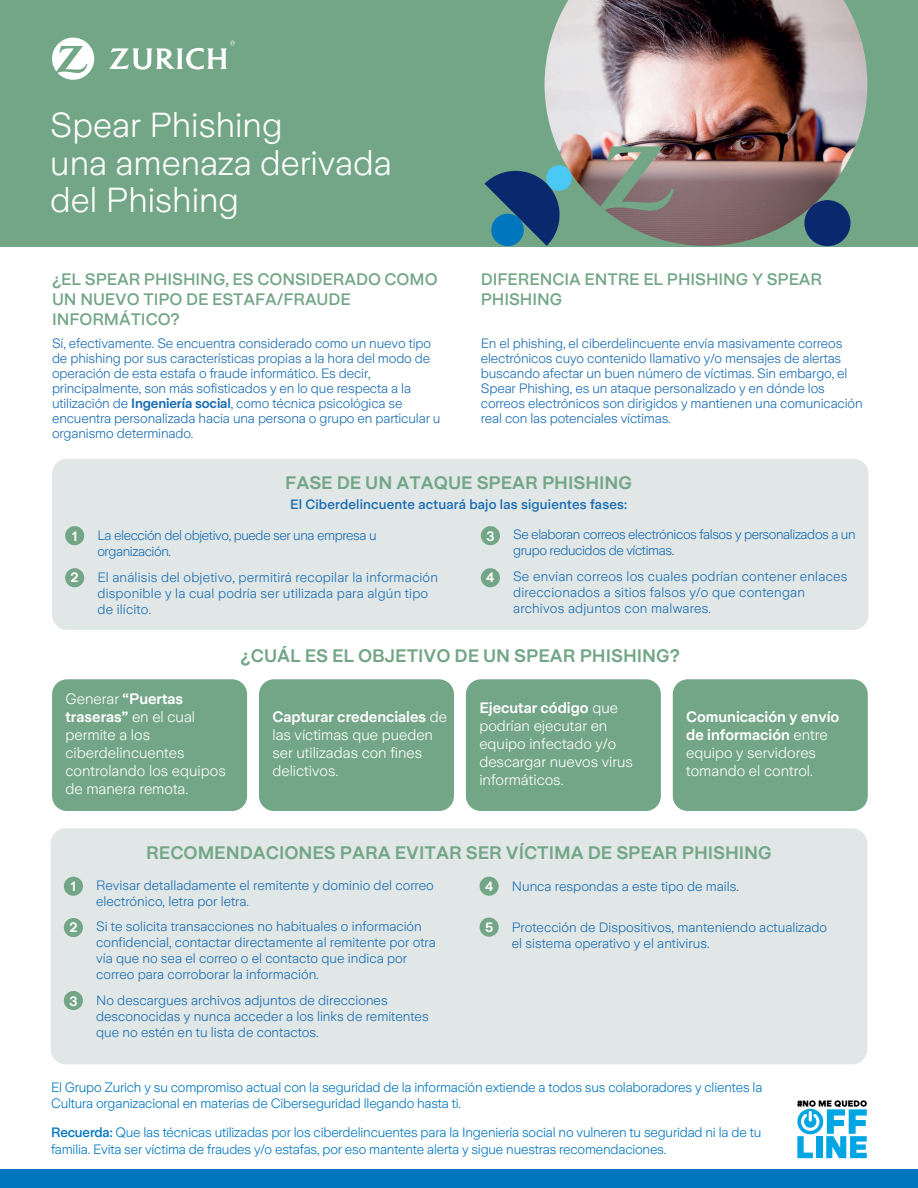
<style>
.page{position:relative;width:918px;height:1188px;background:#fff}
.page>*{position:absolute;margin:0;border:0;box-sizing:border-box;transform-origin:0 0}
.t1{font:300 34.5px/37.5px "Zurich Sans";color:#fff}
.t2{font:600 18px "Zurich Sans";color:#73a686}
.t3{font:500 16.5px/19.8px "Zurich Sans";letter-spacing:-.005em;color:#73a686}
.t4{font:300 15px/18px "Zurich Sans";color:#fff}
.t5{font:300 13.5px/15px "Zurich Sans";letter-spacing:-.01em;color:#196db4}
.t6{font:300 13.5px/16.2px "Zurich Sans";letter-spacing:-.015em;color:#0076be}
.t7{font:300 13.5px/16.2px "Zurich Sans";letter-spacing:.015em;color:#196db4}
.t8{font:300 13.5px/16.2px "Zurich Sans";letter-spacing:-.03em;color:#196db4}
.t9{font:500 13.5px "Zurich Sans";letter-spacing:.015em;color:#196db4}
.t10{font:600 13.5px "Zurich Sans";color:#fff}
.s1{font-weight:600}
.s2{font-weight:500}
</style>
<div class="page">
<div style="left:0;top:0;width:918px;height:246px;background:#73a686"></div>
<img style="left:545px;top:0;width:322px;height:246px">
<img style="left:600px;top:146px;width:74px;height:65px">
<div style="left:0;top:1169px;width:918px;height:19px;background:#0076be"></div>
<svg style="left:797px;top:1100px;width:70px;height:58px"></svg>
<svg style="left:52px;top:38px;width:42px;height:42px"></svg>
<svg style="left:109px;top:41px;width:126px;height:29px"></svg>
<div style="left:804px;top:200px;width:47px;height:46px;background:#09286d;border-radius:50%"></div>
<div style="left:546px;top:165px;width:26px;height:26px;background:#49c9f4;border-radius:50%"></div>
<svg style="left:485px;top:167px;width:79px;height:79px"></svg>
<div style="left:52px;top:459px;width:817px;height:171px;background:#e0e7e6;border-radius:15px"></div>
<div style="left:65px;top:526px;width:19px;height:19px;background:#73a686;border-radius:50%"></div>
<div style="left:65px;top:568px;width:19px;height:19px;background:#73a686;border-radius:50%"></div>
<div style="left:481px;top:526px;width:19px;height:19px;background:#73a686;border-radius:50%"></div>
<div style="left:481px;top:568px;width:19px;height:19px;background:#73a686;border-radius:50%"></div>
<div style="left:52px;top:679px;width:195px;height:132px;background:#73a686;border-radius:15px"></div>
<div style="left:259px;top:679px;width:195px;height:132px;background:#73a686;border-radius:15px"></div>
<div style="left:466px;top:679px;width:195px;height:132px;background:#73a686;border-radius:15px"></div>
<div style="left:673px;top:679px;width:195px;height:132px;background:#73a686;border-radius:15px"></div>
<div style="left:51px;top:828px;width:816px;height:236px;background:#e0e7e6;border-radius:15px"></div>
<div style="left:64px;top:877px;width:19px;height:19px;background:#73a686;border-radius:50%"></div>
<div style="left:64px;top:918px;width:19px;height:19px;background:#73a686;border-radius:50%"></div>
<div style="left:64px;top:991px;width:19px;height:19px;background:#73a686;border-radius:50%"></div>
<div style="left:480px;top:877px;width:19px;height:19px;background:#73a686;border-radius:50%"></div>
<div style="left:480px;top:918px;width:19px;height:19px;background:#73a686;border-radius:50%"></div>
<h1 class="t1" style="left:50px;top:107px;width:343px">Spear Phishing<br>una amenaza derivada del Phishing</h1>
<p class="t3" style="left:52px;top:270px;width:387px">¿EL SPEAR PHISHING, ES CONSIDERADO COMO<br>UN NUEVO TIPO DE ESTAFA/FRAUDE<br>INFORMÁTICO?</p>
<p class="t5" style="left:52px;top:336px;width:390px">Sí, efectivamente. Se encuentra considerado como un nuevo tipo de phishing por sus características propias a la hora del modo de operación de esta estafa o fraude informático. Es decir, principalmente, son más sofisticados y en lo que respecta a la utilización de <span class="s1">Ingeniería social</span>, como técnica psicológica se encuentra personalizada hacia una persona o grupo en particular u organismo determinado.</p>
<p class="t3" style="left:481px;top:270px;width:343px">DIFERENCIA ENTRE EL PHISHING Y SPEAR<br>PHISHING</p>
<p class="t5" style="left:481px;top:336px;width:383px">En el phishing, el ciberdelincuente envía masivamente correos electrónicos cuyo contenido llamativo y/o mensajes de alertas buscando afectar un buen número de víctimas. Sin embargo, el Spear Phishing, es un ataque personalizado y en dónde los correos electrónicos son dirigidos y mantienen una comunicación real con las potenciales víctimas.</p>
<p class="t10" style="left:72px;top:529px;width:7px">1</p>
<p class="t10" style="left:71px;top:570px;width:10px">2</p>
<h2 class="t2" style="left:285px;top:473px;width:348px">FASE DE UN ATAQUE SPEAR PHISHING</h2>
<p class="t8" style="left:97px;top:527px;width:281px">La elección del objetivo, puede ser una empresa u organización.</p>
<p class="t7" style="left:97px;top:569px;width:342px">El análisis del objetivo, permitirá recopilar la información disponible y la cual podría ser utilizada para algún tipo de ilícito.</p>
<p class="t9" style="left:290px;top:497px;width:339px">El Ciberdelincuente actuará bajo las siguientes fases:</p>
<p class="t8" style="left:513px;top:526px;width:344px">Se elaboran correos electrónicos falsos y personalizados a un grupo reducidos de víctimas.</p>
<p class="t7" style="left:513px;top:568px;width:336px">Se envían correos los cuales podrían contener enlaces direccionados a sitios falsos y/o que contengan archivos adjuntos con malwares.</p>
<p class="t10" style="left:486px;top:529px;width:10px">3</p>
<p class="t10" style="left:486px;top:570px;width:10px">4</p>
<h2 class="t2" style="left:241px;top:646px;width:441px">¿CUÁL ES EL OBJETIVO DE UN SPEAR PHISHING?</h2>
<p class="t4" style="left:66px;top:690px;width:162px">Generar <span class="s1">“Puertas traseras”</span> en el cual permite a los ciberdelincuentes controlando los equipos de manera remota.</p>
<p class="t4" style="left:272px;top:708px;width:176px"><span class="s1">Capturar credenciales</span> de las víctimas que pueden ser utilizadas con fines delictivos.</p>
<p class="t4" style="left:479px;top:699px;width:155px"><span class="s1">Ejecutar código</span> que podrían ejecutar en equipo infectado y/o descargar nuevos virus informáticos.</p>
<p class="t4" style="left:686px;top:708px;width:155px"><span class="s1">Comunicación y envío de información</span> entre equipo y servidores tomando el control.</p>
<p class="t10" style="left:71px;top:879px;width:7px">1</p>
<p class="t10" style="left:69px;top:920px;width:10px">2</p>
<h2 class="t2" style="left:146px;top:843px;width:627px">RECOMENDACIONES PARA EVITAR SER VÍCTIMA DE SPEAR PHISHING</h2>
<p class="t5" style="left:96px;top:878px;width:339px;line-height:16.2px">Revisar detalladamente el remitente y dominio del correo electrónico, letra por letra.</p>
<p class="t10" style="left:485px;top:879px;width:10px">4</p>
<p class="t5" style="left:512px;top:879px;width:229px">Nunca respondas a este tipo de mails.</p>
<p class="t5" style="left:512px;top:919px;width:317px;line-height:16.2px">Protección de Dispositivos, manteniendo actualizado el sistema operativo y el antivirus.</p>
<p class="t5" style="left:96px;top:918px;width:341px;line-height:16.2px">Si te solicita transacciones no habituales o información confidencial, contactar directamente al remitente por otra vía que no sea el correo o el contacto que indica por correo para corroborar la información.</p>
<p class="t10" style="left:485px;top:920px;width:10px">5</p>
<p class="t10" style="left:69px;top:994px;width:10px">3</p>
<p class="t5" style="left:96px;top:992px;width:334px;line-height:16.2px">No descargues archivos adjuntos de direcciones desconocidas y nunca acceder a los links de remitentes que no estén en tu lista de contactos.</p>
<p class="t6" style="left:51px;top:1079px;width:713px">El Grupo Zurich y su compromiso actual con la seguridad de la información extiende a todos sus colaboradores y clientes la<br>Cultura organizacional en materias de Ciberseguridad llegando hasta ti.</p>
<p class="t6" style="left:51px;top:1125px;width:712px"><span class="s2">Recuerda:</span> Que las técnicas utilizadas por los ciberdelincuentes para la Ingeniería social no vulneren tu seguridad ni la de tu familia. Evita ser víctima de fraudes y/o estafas, por eso mantente alerta y sigue nuestras recomendaciones.</p>
</div>
